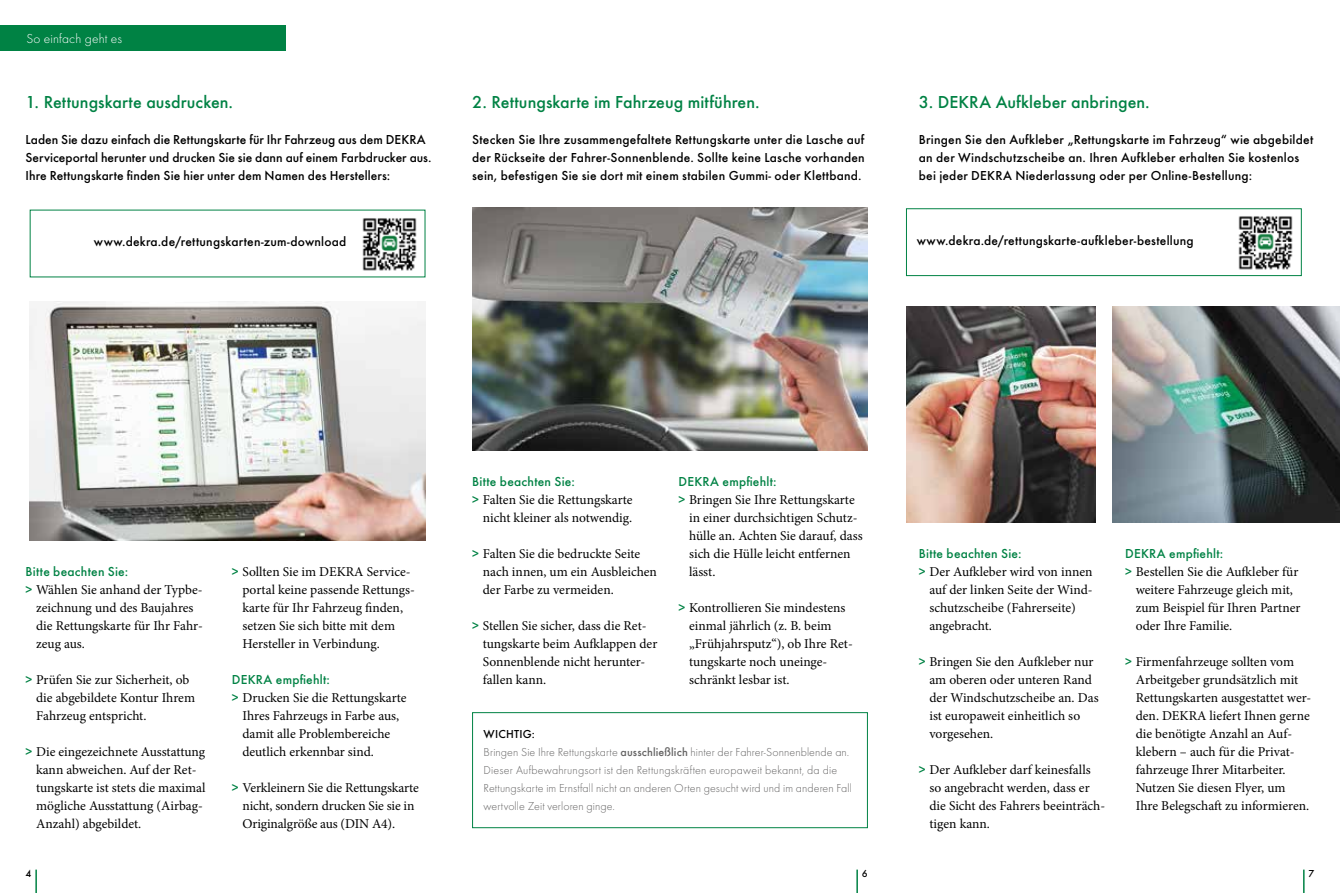
<style>
.page{position:relative;width:1340px;height:893px;background:#fff}
.page>*{position:absolute;margin:0;border:0;box-sizing:border-box;transform-origin:0 0}
.t1{font:500 18px "Futura";letter-spacing:.005em;color:#008244}
.t2{font:13.5px/18px "Minion Pro";color:#000}
.t3{font:500 13.5px/18px "Futura";letter-spacing:.015em;color:#000}
.t4{font:500 13.5px "Futura";letter-spacing:.015em;color:#008244}
.t5{font:300 13.5px "Futura";letter-spacing:.01em;color:#fff}
.t6{font:300 12px/18px "Futura";letter-spacing:.005em;color:#646363}
.t7{font:500 10.5px "Futura";color:#000}
.s1{font-family:"Futura";font-weight:500;color:#008244}
.s2{font-weight:500;color:#000}
.s3{font-weight:500}
</style>
<div class="page">
<img style="left:472px;top:208px;width:395px;height:242px">
<div style="left:0;top:26px;width:285px;height:25px;background:#008244"></div>
<img style="left:906px;top:306px;width:189px;height:216px">
<img style="left:1112px;top:306px;width:227px;height:216px">
<div style="left:906px;top:208px;width:395px;height:68px;background:#fff;border:1px solid #008244"></div>
<img style="left:1238px;top:216px;width:55px;height:54px">
<div style="left:472px;top:712px;width:395px;height:116px;border:1px solid #008244"></div>
<hr style="left:35px;top:870px;width:2px;height:23px;background:#008244">
<hr style="left:1302px;top:870px;width:2px;height:23px;background:#008244">
<hr style="left:856px;top:870px;width:2px;height:23px;background:#008244">
<img style="left:30px;top:302px;width:395px;height:238px">
<img style="left:362px;top:218px;width:55px;height:53px">
<p class="t5" style="left:26px;top:30px;width:97px">So einfach geht es</p>
<h1 class="t1" style="left:26px;top:88px;width:209px">1. Rettungskarte ausdrucken.</h1>
<p class="t3" style="left:26px;top:129px;width:407px">Laden Sie dazu einfach die Rettungskarte für Ihr Fahrzeug aus dem DEKRA<br>Serviceportal herunter und drucken Sie sie dann auf einem Farbdrucker aus.<br>Ihre Rettungskarte finden Sie hier unter dem Namen des Herstellers:</p>
<p class="t3" style="left:94px;top:232px;width:254px">www.dekra.de/rettungskarten-zum-download</p>
<h1 class="t1" style="left:472px;top:88px;width:289px">2. Rettungskarte im Fahrzeug mitführen.</h1>
<p class="t3" style="left:472px;top:129px;width:394px;text-align:justify">Stecken Sie Ihre zusammengefaltete Rettungskarte unter die Lasche auf der Rückseite der Fahrer-Sonnenblende. Sollte keine Lasche vorhanden sein, befestigen Sie sie dort mit einem stabilen Gummi- oder Klettband.</p>
<h1 class="t1" style="left:918px;top:88px;width:232px">3. DEKRA Aufkleber anbringen.</h1>
<p class="t3" style="left:918px;top:129px;width:396px">Bringen Sie den Aufkleber „Rettungskarte im Fahrzeug“ wie abgebildet an der Windschutzscheibe an. Ihren Aufkleber erhalten Sie kostenlos bei jeder DEKRA Niederlassung oder per Online-Bestellung:</p>
<p class="t3" style="left:916px;top:230px;width:278px">www.dekra.de/rettungskarte-aufkleber-bestellung</p>
<p class="t4" style="left:26px;top:561px;width:104px">Bitte beachten Sie:</p>
<p class="t2" style="left:36px;top:581px;width:168px;text-indent:-11px"><span class="s1">&gt;</span> Wählen Sie anhand der Typbe&shy;zeichnung und des Baujahres die Rettungskarte für Ihr Fahr&shy;zeug aus.</p>
<p class="t2" style="left:36px;top:671px;width:160px;text-indent:-11px"><span class="s1">&gt;</span> Prüfen Sie zur Sicherheit, ob die abgebildete Kontur Ihrem<br>Fahrzeug entspricht.</p>
<p class="t2" style="left:36px;top:743px;width:171px;text-indent:-11px"><span class="s1">&gt;</span> Die eingezeichnete Ausstattung kann abweichen. Auf der Ret&shy;tungskarte ist stets die maximal mögliche Ausstattung (Airbag-<br>Anzahl) abgebildet.</p>
<p class="t2" style="left:242px;top:563px;width:174px;text-indent:-11px"><span class="s1">&gt;</span> Sollten Sie im DEKRA Service&shy;portal keine passende Rettungs&shy;karte für Ihr Fahrzeug finden, setzen Sie sich bitte mit dem<br>Hersteller in Verbindung.</p>
<p class="t4" style="left:232px;top:669px;width:100px">DEKRA empfiehlt:</p>
<p class="t2" style="left:242px;top:689px;width:166px;text-indent:-11px"><span class="s1">&gt;</span> Drucken Sie die Rettungskarte<br>Ihres Fahrzeugs in Farbe aus, damit alle Problembereiche deutlich erkennbar sind.</p>
<p class="t2" style="left:242px;top:779px;width:178px;text-indent:-11px"><span class="s1">&gt;</span> Verkleinern Sie die Rettungskarte nicht, sondern drucken Sie sie in<br>Originalgröße aus (DIN A4).</p>
<p class="t4" style="left:472px;top:471px;width:104px">Bitte beachten Sie:</p>
<p class="t2" style="left:472px;top:491px;width:162px;text-align:right"><span class="s1">&gt;</span> Falten Sie die Rettungskarte nicht kleiner als notwendig.</p>
<p class="t2" style="left:483px;top:545px;width:176px;text-indent:-11px"><span class="s1">&gt;</span> Falten Sie die bedruckte Seite nach innen, um ein Ausbleichen der Farbe zu vermeiden.</p>
<p class="t2" style="left:483px;top:617px;width:176px;text-indent:-11px"><span class="s1">&gt;</span> Stellen Sie sicher, dass die Ret&shy;tungskarte beim Aufklappen der<br>Sonnenblende nicht herunter&shy;fallen kann.</p>
<p class="t4" style="left:678px;top:471px;width:100px">DEKRA empfiehlt:</p>
<p class="t2" style="left:689px;top:491px;width:175px;text-indent:-11px"><span class="s1">&gt;</span> Bringen Sie Ihre Rettungskarte in einer durchsichtigen Schutz&shy;hülle an. Achten Sie darauf, dass sich die Hülle leicht entfernen lässt.</p>
<p class="t2" style="left:689px;top:599px;width:165px;text-indent:-11px"><span class="s1">&gt;</span> Kontrollieren Sie mindestens einmal jährlich (z. B. beim „Frühjahrsputz“), ob Ihre Ret&shy;tungskarte noch uneinge&shy;schränkt lesbar ist.</p>
<p class="t6" style="left:483px;top:725px;width:370px"><span class="s2">WICHTIG:<br></span>Bringen Sie Ihre Rettungskarte <span class="s3">ausschließlich</span> hinter der Fahrer-Sonnenblende an.<br>Dieser Aufbewahrungsort ist den Rettungskräften europaweit bekannt, da die Rettungskarte im Ernstfall nicht an anderen Orten gesucht wird und im anderen Fall wertvolle Zeit verloren ginge.</p>
<p class="t4" style="left:918px;top:543px;width:104px">Bitte beachten Sie:</p>
<p class="t2" style="left:929px;top:563px;width:165px;text-indent:-11px"><span class="s1">&gt;</span> Der Aufkleber wird von innen auf der linken Seite der Wind&shy;schutzscheibe (Fahrerseite) angebracht.</p>
<p class="t2" style="left:929px;top:653px;width:171px;text-indent:-11px"><span class="s1">&gt;</span> Bringen Sie den Aufkleber nur am oberen oder unteren Rand der Windschutzscheibe an. Das ist europaweit einheitlich so vorgesehen.</p>
<p class="t2" style="left:929px;top:761px;width:177px;text-indent:-11px"><span class="s1">&gt;</span> Der Aufkleber darf keinesfalls so angebracht werden, dass er die Sicht des Fahrers beeinträch&shy;tigen kann.</p>
<p class="t4" style="left:1125px;top:543px;width:100px">DEKRA empfiehlt:</p>
<p class="t2" style="left:1135px;top:563px;width:166px;text-indent:-11px"><span class="s1">&gt;</span> Bestellen Sie die Aufkleber für weitere Fahrzeuge gleich mit, zum Beispiel für Ihren Partner oder Ihre Familie.</p>
<p class="t2" style="left:1135px;top:653px;width:177px;text-indent:-11px"><span class="s1">&gt;</span> Firmenfahrzeuge sollten vom<br>Arbeitgeber grundsätzlich mit<br>Rettungskarten ausgestattet wer&shy;den. DEKRA liefert Ihnen gerne die benötigte Anzahl an Auf&shy;klebern – auch für die Privat&shy;fahrzeuge Ihrer Mitarbeiter.<br>Nutzen Sie diesen Flyer, um<br>Ihre Belegschaft zu informieren.</p>
<p class="t7" style="left:26px;top:865px;width:7px">4</p>
<p class="t7" style="left:861px;top:865px;width:7px">6</p>
<p class="t7" style="left:1308px;top:865px;width:7px">7</p>
</div>
